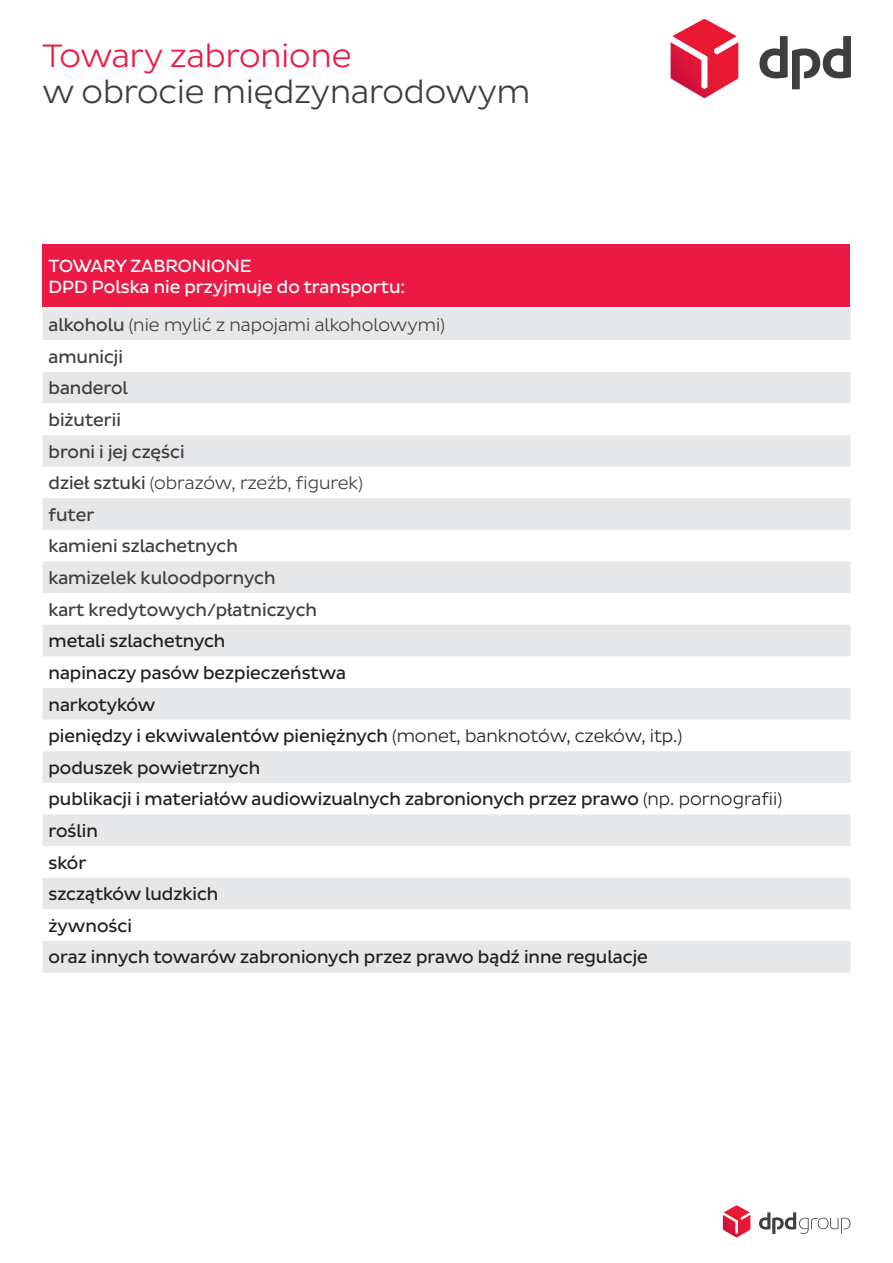
<style>
.page{position:relative;width:893px;height:1263px;background:#fff}
.page>*{position:absolute;margin:0;border:0;box-sizing:border-box;transform-origin:0 0}
.t1{font:33px "Pluto Sans DPD Light";color:#3e3e3f}
.t2{font:33px "Pluto Sans DPD Light";color:#ed1943}
.t3{font:18px "Pluto Sans DPD Regular";color:#231f20}
.t4{font:18px "Pluto Sans DPD Regular";color:#3e3e3f}
.t5{font:18px "Pluto Sans DPD Light";color:#3e3e3f}
.t6{font:18px "Pluto Sans DPD Regular";color:#fff}
.s1{font-family:"Pluto Sans DPD Regular"}
.s2{font-family:"Pluto Sans DPD Light"}
</style>
<div class="page">
<svg style="left:759px;top:36px;width:92px;height:53px"></svg>
<svg style="left:671px;top:19px;width:67px;height:79px"></svg>
<svg style="left:759px;top:1212px;width:91px;height:22px"></svg>
<svg style="left:723px;top:1205px;width:27px;height:32px"></svg>
<div style="left:43px;top:244px;width:807px;height:64px;background:#ec1944"></div>
<svg style="left:43px;top:308px;width:807px;height:664px;fill:#e6e7e9"></svg>
<hr style="left:43px;top:307px;width:807px;height:1px;background:#fff">
<h1 class="t2" style="left:43px;top:37px;width:310px">Towary zabronione</h1>
<h1 class="t1" style="left:43px;top:73px;width:489px">w obrocie międzynarodowym</h1>
<p class="t6" style="left:49px;top:255px;width:204px">TOWARY ZABRONIONE</p>
<p class="t6" style="left:49px;top:277px;width:358px">DPD Polska nie przyjmuje do transportu:</p>
<p class="t5" style="left:49px;top:315px;width:398px"><span class="s1">alkoholu</span> (nie mylić z napojami alkoholowymi)</p>
<p class="t4" style="left:49px;top:346px;width:76px">amunicji</p>
<p class="t4" style="left:49px;top:378px;width:81px">banderol</p>
<p class="t4" style="left:49px;top:410px;width:74px">biżuterii</p>
<p class="t4" style="left:49px;top:441px;width:138px">broni i jej części</p>
<p class="t5" style="left:49px;top:473px;width:316px"><span class="s1">dzieł sztuki</span> (obrazów, rzeźb, figurek)</p>
<p class="t4" style="left:49px;top:504px;width:47px">futer</p>
<p class="t4" style="left:49px;top:536px;width:191px">kamieni szlachetnych</p>
<p class="t4" style="left:49px;top:568px;width:229px">kamizelek kuloodpornych</p>
<p class="t4" style="left:49px;top:599px;width:270px">kart kredytowych/płatniczych</p>
<p class="t3" style="left:49px;top:631px;width:178px">metali szlachetnych</p>
<p class="t3" style="left:49px;top:662px;width:299px">napinaczy pasów bezpieczeństwa</p>
<p class="t3" style="left:49px;top:694px;width:108px">narkotyków</p>
<p class="t3" style="left:49px;top:726px;width:635px">pieniędzy i ekwiwalentów pieniężnych <span class="s2">(monet, banknotów, czeków, itp.)</span></p>
<p class="t3" style="left:49px;top:757px;width:213px">poduszek powietrznych</p>
<p class="t3" style="left:49px;top:789px;width:735px">publikacji i materiałów audiowizualnych zabronionych przez prawo <span class="s2">(np. pornografii)</span></p>
<p class="t3" style="left:49px;top:821px;width:51px">roślin</p>
<p class="t3" style="left:49px;top:852px;width:39px">skór</p>
<p class="t3" style="left:49px;top:884px;width:171px">szczątków ludzkich</p>
<p class="t3" style="left:49px;top:915px;width:85px">żywności</p>
<p class="t3" style="left:49px;top:947px;width:601px">oraz innych towarów zabronionych przez prawo bądź inne regulacje</p>
</div>
